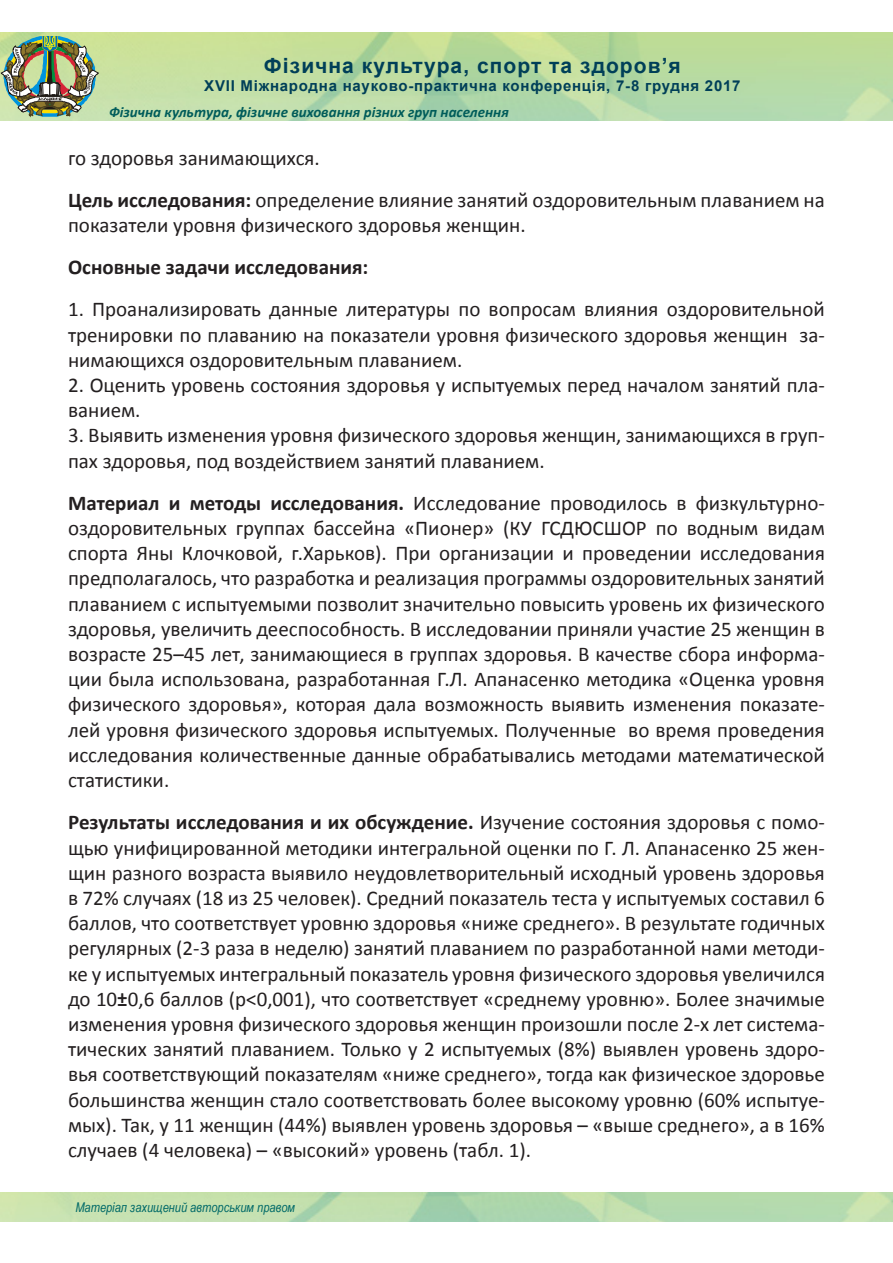
<style>
.page{position:relative;width:893px;height:1263px;background:#fff}
.page>*{position:absolute;margin:0;border:0;box-sizing:border-box;transform-origin:0 0}
.Обычный{font:21px/25.2px "Calibri";color:#231f20}
.t1{font:700 21px "Arial";letter-spacing:.05em;color:#003f58}
.Обычный-2{font:700 21px "Calibri";color:#231f20}
.t2{font:700 15px "Arial";letter-spacing:.05em;color:#003f58}
.t3{font:italic 700 15px "Calibri";color:#005c5a}
.t4{font:italic 13.5px "Arial Narrow";color:#006967}
.s1{font-weight:700}
</style>
<div class="page">
<div style="left:418px;top:1192px;width:41px;height:28px;background:#9dcda9"></div>
<img style="left:1px;top:36px;width:98px;height:81px">
<p class="t1" style="left:264px;top:51px;width:418px">Фізична культура, спорт та здоров’я</p>
<p class="t2" style="left:204px;top:75px;width:538px">XVII Міжнародна науково-практична конференція, 7-8 грудня 2017</p>
<p class="t3" style="left:109px;top:102px;width:401px">Фізична культура, фізичне виховання різних груп населення</p>
<p class="Обычный" style="left:68px;top:145px;width:253px">го здоровья занимающихся.</p>
<p class="Обычный" style="left:68px;top:187px;width:758px"><span class="s1">Цель исследования:</span> определение влияние занятий оздоровительным плаванием на показатели уровня физического здоровья женщин.</p>
<p class="Обычный-2" style="left:68px;top:254px;width:302px">Основные задачи исследования:</p>
<p class="Обычный" style="left:68px;top:297px;width:758px;text-align:justify">1. Проанализировать данные литературы по вопросам влияния оздоровительной тренировки по плаванию на показатели уровня физического здоровья женщин за&shy;нимающихся оздоровительным плаванием.</p>
<p class="Обычный" style="left:68px;top:372px;width:758px">2. Оценить уровень состояния здоровья у испытуемых перед началом занятий пла&shy;ванием.</p>
<p class="Обычный" style="left:68px;top:423px;width:758px">3. Выявить изменения уровня физического здоровья женщин, занимающихся в груп&shy;пах здоровья, под воздействием занятий плаванием.</p>
<p class="Обычный" style="left:68px;top:490px;width:758px;text-align:justify"><span class="s1">Материал и методы исследования.</span> Исследование проводилось в физкультурно&shy;оздоровительных группах бассейна «Пионер» (КУ ГСДЮСШОР по водным видам спорта Яны Клочковой, г.Харьков). При организации и проведении исследования предполагалось, что разработка и реализация программы оздоровительных занятий плаванием с испытуемыми позволит значительно повысить уровень их физического здоровья, увеличить дееспособность. В исследовании приняли участие 25 женщин в возрасте 25–45 лет, занимающиеся в группах здоровья. В качестве сбора информа&shy;ции была использована, разработанная Г.Л. Апанасенко методика «Оценка уровня физического здоровья», которая дала возможность выявить изменения показате&shy;лей уровня физического здоровья испытуемых. Полученные во время проведения исследования количественные данные обрабатывались методами математической статистики.</p>
<p class="Обычный" style="left:68px;top:810px;width:758px;text-align:justify"><span class="s1">Результаты исследования и их обсуждение.</span> Изучение состояния здоровья с помо&shy;щью унифицированной методики интегральной оценки по Г. Л. Апанасенко 25 жен&shy;щин разного возраста выявило неудовлетворительный исходный уровень здоровья в 72% случаях (18 из 25 человек). Средний показатель теста у испытуемых составил 6 баллов, что соответствует уровню здоровья «ниже среднего». В результате годичных регулярных (2-3 раза в неделю) занятий плаванием по разработанной нами методи&shy;ке у испытуемых интегральный показатель уровня физического здоровья увеличился до 10<span class="s1">±</span>0,6 баллов (р&lt;0,001), что соответствует «среднему уровню». Более значимые изменения уровня физического здоровья женщин произошли после 2-х лет система&shy;тических занятий плаванием. Только у 2 испытуемых (8%) выявлен уровень здоро&shy;вья соответствующий показателям «ниже среднего», тогда как физическое здоровье большинства женщин стало соответствовать более высокому уровню (60% испытуе&shy;мых). Так, у 11 женщин (44%) выявлен уровень здоровья – «выше среднего», а в 16% случаев (4 человека) – «высокий» уровень (табл. 1).</p>
<p class="t4" style="left:75px;top:1198px;width:221px">Матеріал захищений авторським правом</p>
</div>
